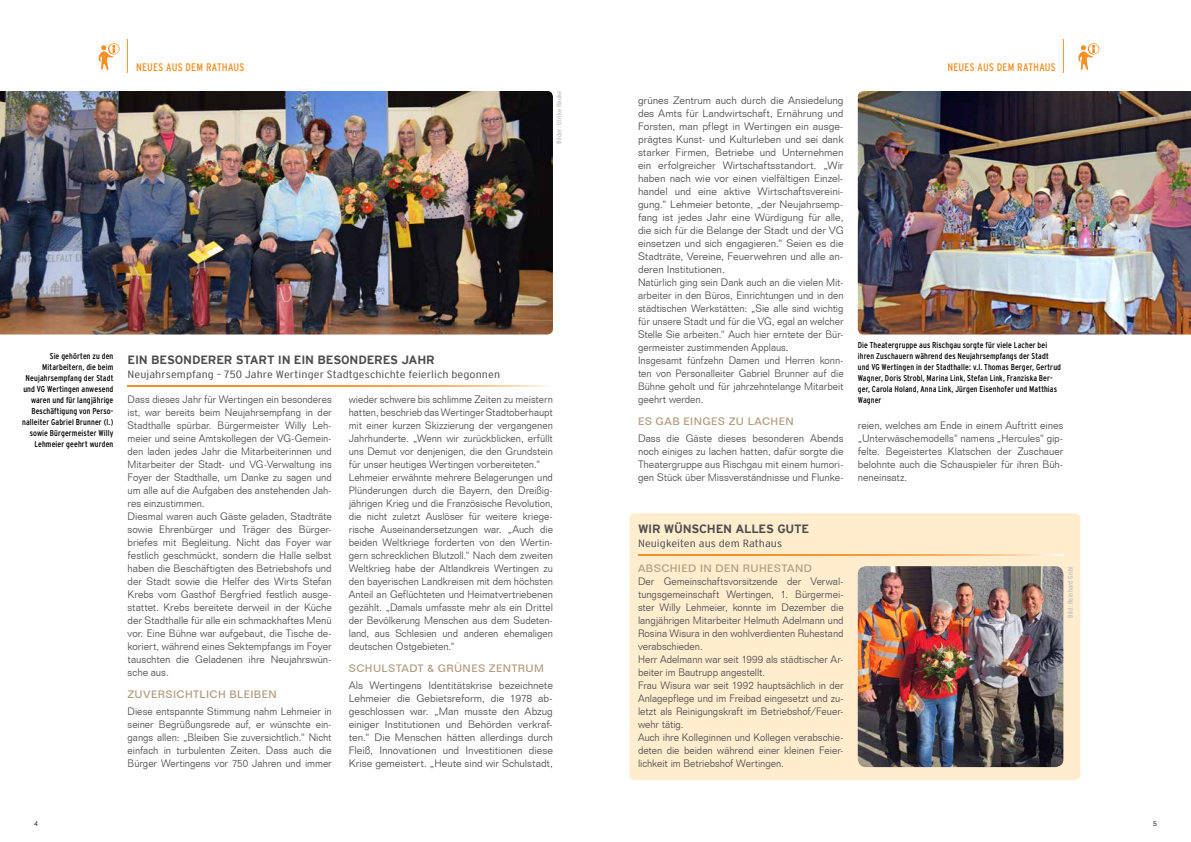
<style>
.page{position:relative;width:1191px;height:842px;background:#fff}
.page>*{position:absolute;margin:0;border:0;box-sizing:border-box;transform-origin:0 0}
.t1{font:700 12px "Interstate Plus";letter-spacing:-.02em;color:#4d4d4f}
.t2{font:condensed 11px "Interstate";letter-spacing:.015em;color:#f79026}
.t3{font:300 10.5px/13px "Folio BT";letter-spacing:-.005em;color:#4d4d4f;scale:.95 1}
.t4{font:300 10.5px/13px "Folio BT";letter-spacing:-.005em;color:#4d4d4f;text-align:justify}
.t5{font:300 condensed 10.5px "Interstate Plus";color:#4d4d4f;scale:1.3 1}
.t6{font:500 10.5px "Folio BT";letter-spacing:.035em;color:#b29b82}
.t7{font:condensed 8.5px/11px "Interstate";letter-spacing:.01em;color:#000}
.t8{font:condensed 7px "Interstate";color:#bcbec0}
.t9{font:300 7px "Folio BT";color:#000}
</style>
<div class="page">
<svg style="left:1078px;top:43px;width:22px;height:27px"></svg>
<hr style="left:1062px;top:39px;width:1px;height:34px;background:#f79026">
<svg style="left:98px;top:43px;width:22px;height:27px"></svg>
<hr style="left:127px;top:39px;width:1px;height:34px;background:#f79026">
<div style="left:629px;top:513px;width:451px;height:267px;background:#ffedce;border-radius:6px"></div>
<svg style="left:128px;top:385px;width:420px;height:1px"></svg>
<img style="left:0;top:91px;width:553px;height:243px">
<img style="left:857px;top:91px;width:334px;height:243px">
<svg style="left:638px;top:554px;width:425px;height:1px"></svg>
<img style="left:857px;top:566px;width:206px;height:201px">
<p class="t7" style="left:22px;top:351px;width:93px;text-align:right">Sie gehörten zu den<br>Mitarbeitern, die beim<br>Neujahrsempfang der Stadt und VG Wertingen anwesend waren und für langjährige<br>Beschäftigung von Perso&shy;nalleiter Gabriel Brunner (l.) sowie Bürgermeister Willy<br>Lehmeier geehrt wurden</p>
<p class="t2" style="left:136px;top:60px;width:110px">neues aus dem rathaus</p>
<p class="t2" style="left:947px;top:60px;width:110px">neues aus dem rathaus</p>
<p class="t8" style="left:555px;top:144px;width:55px;rotate:-90deg">Bilder: Ulrike Hauke</p>
<p class="t1" style="left:128px;top:353px;width:309px">EIN BESONDERER START IN EIN BESONDERES JAHR</p>
<p class="t5" style="left:128px;top:369px;width:288px">Neujahrsempfang – 750 Jahre Wertinger Stadtgeschichte feierlich begonnen</p>
<p class="t3" style="left:128px;top:393px;width:216px">Dass dieses Jahr für Wertingen ein besonderes ist, war bereits beim Neujahrsempfang in der Stadthalle spürbar. Bürgermeister Willy Leh&shy;meier und seine Amtskollegen der VG-Gemein&shy;den laden jedes Jahr die Mitarbeiterinnen und Mitarbeiter der Stadt- und VG-Verwaltung ins Foyer der Stadthalle, um Danke zu sagen und um alle auf die Aufgaben des anstehenden Jah&shy;res einzustimmen.<br>Diesmal waren auch Gäste geladen, Stadträte sowie Ehrenbürger und Träger des Bürger&shy;briefes mit Begleitung. Nicht das Foyer war festlich geschmückt, sondern die Halle selbst haben die Beschäftigten des Betriebshofs und der Stadt sowie die Helfer des Wirts Stefan Krebs vom Gasthof Bergfried festlich ausge&shy;stattet. Krebs bereitete derweil in der Küche der Stadthalle für alle ein schmackhaftes Menü vor. Eine Bühne war aufgebaut, die Tische de&shy;koriert, während eines Sektempfangs im Foyer tauschten die Geladenen ihre Neujahrswün&shy;sche aus.</p>
<p class="t6" style="left:128px;top:687px;width:151px">ZUVERSICHTLICH BLEIBEN</p>
<p class="t3" style="left:128px;top:705px;width:216px;text-align:justify">Diese entspannte Stimmung nahm Lehmeier in seiner Begrüßungsrede auf, er wünschte ein&shy;gangs allen: „Bleiben Sie zuversichtlich.“ Nicht einfach in turbulenten Zeiten. Dass auch die Bürger Wertingens vor 750 Jahren und immer</p>
<p class="t3" style="left:349px;top:393px;width:216px">wieder schwere bis schlimme Zeiten zu meistern hatten, beschrieb das Wertinger Stadtoberhaupt mit einer kurzen Skizzierung der vergangenen Jahrhunderte. „Wenn wir zurückblicken, erfüllt uns Demut vor denjenigen, die den Grundstein für unser heutiges Wertingen vorbereiteten.“ Lehmeier erwähnte mehrere Belagerungen und Plünderungen durch die Bayern, den Dreißig&shy;jährigen Krieg und die Französische Revolution, die nicht zuletzt Auslöser für weitere kriege&shy;rische Auseinandersetzungen war. „Auch die beiden Weltkriege forderten von den Wertin&shy;gern schrecklichen Blutzoll.“ Nach dem zweiten Weltkrieg habe der Altlandkreis Wertingen zu den bayerischen Landkreisen mit dem höchsten Anteil an Geflüchteten und Heimatvertriebenen gezählt. „Damals umfasste mehr als ein Drittel der Bevölkerung Menschen aus dem Sudeten&shy;land, aus Schlesien und anderen ehemaligen deutschen Ostgebieten.“</p>
<p class="t6" style="left:349px;top:661px;width:197px">SCHULSTADT &amp; GRÜNES ZENTRUM</p>
<p class="t4" style="left:349px;top:679px;width:206px">Als Wertingens Identitätskrise bezeichnete Lehmeier die Gebietsreform, die 1978 ab&shy;geschlossen war. „Man musste den Abzug einiger Institutionen und Behörden verkraf&shy;ten.“ Die Menschen hätten allerdings durch Fleiß, Innovationen und Investitionen diese Krise gemeistert. „Heute sind wir Schulstadt,</p>
<p class="t4" style="left:638px;top:94px;width:207px;text-align:left">grünes Zentrum auch durch die Ansiedelung des Amts für Landwirtschaft, Ernährung und Forsten, man pflegt in Wertingen ein ausge&shy;prägtes Kunst- und Kulturleben und sei dank starker Firmen, Betriebe und Unternehmen ein erfolgreicher Wirtschaftsstandort. „Wir haben nach wie vor einen vielfältigen Einzel&shy;handel und eine aktive Wirtschaftsvereini&shy;gung.“ Lehmeier betonte, „der Neujahrsemp&shy;fang ist jedes Jahr eine Würdigung für alle, die sich für die Belange der Stadt und der VG einsetzen und sich engagieren.“ Seien es die Stadträte, Vereine, Feuerwehren und alle an&shy;deren Institutionen.<br>Natürlich ging sein Dank auch an die vielen Mit&shy;arbeiter in den Büros, Einrichtungen und in den städtischen Werkstätten: „Sie alle sind wichtig für unsere Stadt und für die VG, egal an welcher Stelle Sie arbeiten.“ Auch hier erntete der Bür&shy;germeister zustimmenden Applaus.<br>Insgesamt fünfzehn Damen und Herren konn&shy;ten von Personalleiter Gabriel Brunner auf die Bühne geholt und für jahrzehntelange Mitarbeit geehrt werden.</p>
<p class="t6" style="left:638px;top:414px;width:157px">ES GAB EINGES ZU LACHEN</p>
<p class="t4" style="left:638px;top:432px;width:207px">Dass die Gäste dieses besonderen Abends noch einiges zu lachen hatten, dafür sorgte die Theatergruppe aus Rischgau mit einem humori&shy;gen Stück über Missverständnisse und Flunke-</p>
<p class="t7" style="left:857px;top:339px;width:205px">Die Theatergruppe aus Rischgau sorgte für viele Lacher bei ihren Zuschauern während des Neujahrsempfangs der Stadt und VG Wertingen in der Stadthalle: v.l. Thomas Berger, Gertrud Wagner, Doris Strobl, Marina Link, Stefan Link, Franziska Ber&shy;ger, Carola Holand, Anna Link, Jürgen Eisenhofer und Matthias Wagner</p>
<p class="t4" style="left:857px;top:419px;width:207px">reien, welches am Ende in einem Auftritt eines „Unterwäschemodells“ namens „Hercules“ gip&shy;felte. Begeistertes Klatschen der Zuschauer belohnte auch die Schauspieler für ihren Büh&shy;neneinsatz.</p>
<p class="t1" style="left:638px;top:522px;width:173px">WIR WÜNSCHEN ALLES GUTE</p>
<p class="t5" style="left:638px;top:538px;width:112px">Neuigkeiten aus dem Rathaus</p>
<p class="t6" style="left:638px;top:562px;width:24px">ABSCHIED</p>
<p class="t6" style="left:700px;top:562px;width:24px">IN DEN</p>
<p class="t6" style="left:743px;top:562px;width:9px">RUHESTAND</p>
<p class="t3" style="left:638px;top:575px;width:218px">Der Gemeinschaftsvorsitzende der Verwal&shy;tungsgemeinschaft Wertingen, 1. Bürgermei&shy;ster Willy Lehmeier, konnte im Dezember die langjährigen Mitarbeiter Helmuth Adelmann und Rosina Wisura in den wohlverdienten Ruhestand verabschieden.<br>Herr Adelmann war seit 1999 als städtischer Ar&shy;beiter im Bautrupp angestellt.<br>Frau Wisura war seit 1992 hauptsächlich in der Anlagepflege und im Freibad eingesetzt und zu&shy;letzt als Reinigungskraft im Betriebshof/Feuer&shy;wehr tätig.<br>Auch ihre Kolleginnen und Kollegen verabschie&shy;deten die beiden während einer kleinen Feier&shy;lichkeit im Betriebshof Wertingen.</p>
<p class="t8" style="left:1066px;top:618px;width:53px;rotate:-90deg">Bild: Reinhard Gribl</p>
<p class="t9" style="left:34px;top:819px;width:5px">4</p>
<p class="t9" style="left:1153px;top:819px;width:5px">5</p>
</div>
